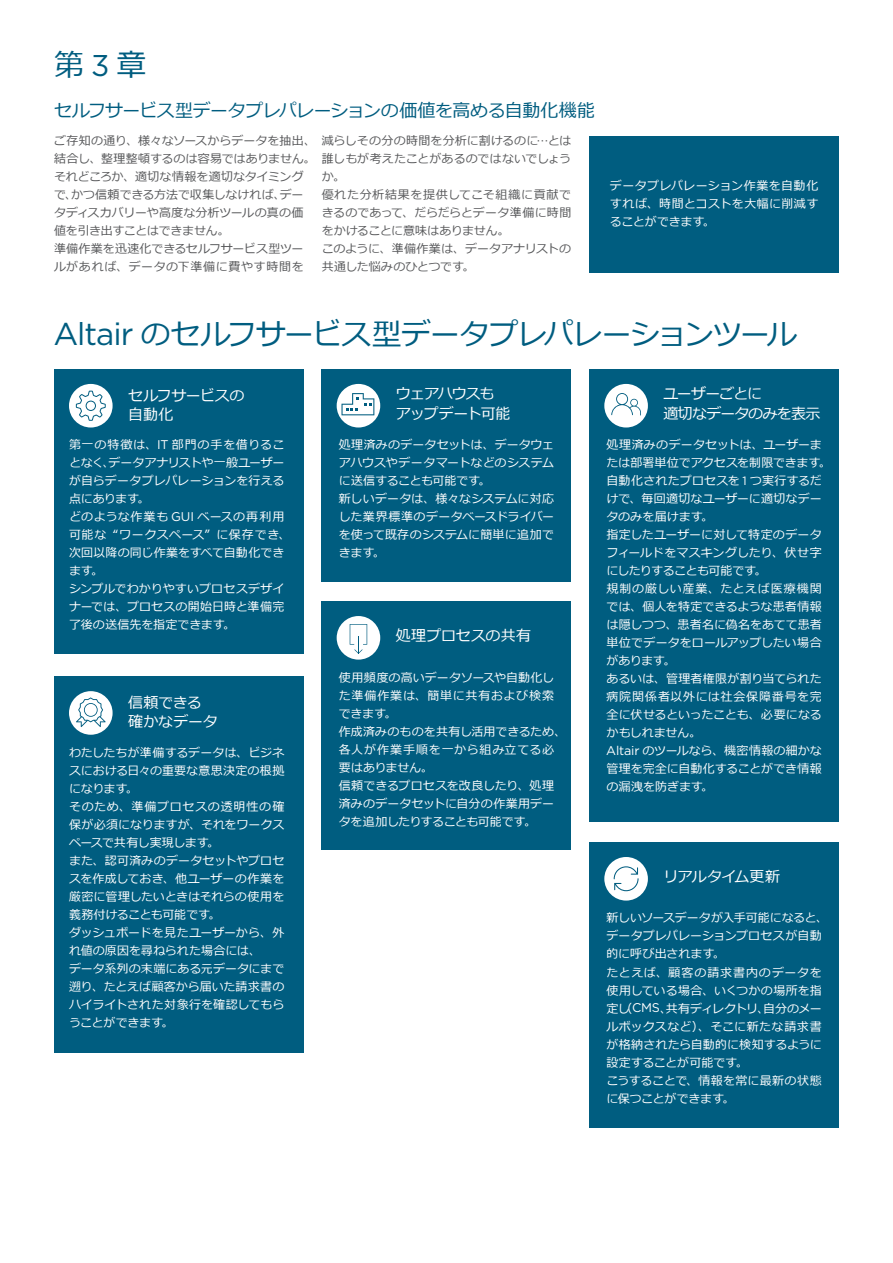
<style>
.page{position:relative;width:893px;height:1263px;background:#fff}
.page>*{position:absolute;margin:0;border:0;box-sizing:border-box;transform-origin:0 0}
.Large_Quote{font:30px "Meiryo";letter-spacing:-.05em;color:#005d80}
.Midium_Quote{font:18px "Meiryo";letter-spacing:-.025em;color:#005d80}
.Header_White_10{font:15px/19.4px "Meiryo";letter-spacing:-.04em;color:#fff}
.Header_White_10-2{font:15px/19.4px "Meiryo";letter-spacing:-.015em;color:#fff}
.Header_White_10-3{font:15px/19.4px "Meiryo";letter-spacing:-.01em;color:#fff}
.Header_White_10-4{font:15px "Meiryo";letter-spacing:.01em;color:#fff}
.body{font:12px/18px "Meiryo";letter-spacing:.005em;color:#fff;text-align:justify}
.body-2{font:12px/18px "Meiryo";color:#57585a;text-align:justify}
.body-3{font:12px/18px "Meiryo";letter-spacing:.025em;color:#57585a}
.s1{font-family:"Gotham"}
.s2{font-family:"Gotham";font-size:31.5px}
.s3{font-family:"Gotham";font-size:12.6px}
</style>
<div class="page">
<div style="left:54px;top:369px;width:250px;height:285px;background:#005d80"></div>
<div style="left:54px;top:676px;width:250px;height:376px;background:#005d80"></div>
<div style="left:322px;top:369px;width:249px;height:212px;background:#005d80"></div>
<div style="left:322px;top:601px;width:249px;height:249px;background:#005d80"></div>
<div style="left:589px;top:842px;width:250px;height:286px;background:#005d80"></div>
<div style="left:589px;top:369px;width:250px;height:452px;background:#005d80"></div>
<div style="left:589px;top:136px;width:250px;height:136px;background:#005d80"></div>
<div style="left:69px;top:384px;width:44px;height:43px;background:#fff;border-radius:50%"></div>
<svg style="left:76px;top:391px;width:30px;height:30px"></svg>
<div style="left:69px;top:691px;width:44px;height:44px;background:#fff;border-radius:50%"></div>
<div style="left:337px;top:384px;width:43px;height:43px;background:#fff;border-radius:50%"></div>
<div style="left:337px;top:616px;width:43px;height:44px;background:#fff;border-radius:50%"></div>
<div style="left:604px;top:857px;width:44px;height:43px;background:#fff;border-radius:50%"></div>
<div style="left:604px;top:384px;width:44px;height:43px;background:#fff;border-radius:50%"></div>
<svg style="left:341px;top:393px;width:33px;height:22px"></svg>
<svg style="left:611px;top:393px;width:30px;height:22px"></svg>
<svg style="left:76px;top:697px;width:30px;height:30px"></svg>
<svg style="left:350px;top:624px;width:17px;height:30px"></svg>
<svg style="left:614px;top:866px;width:25px;height:25px"></svg>
<p class="Large_Quote" style="left:54px;top:44px;width:94px">第<span class="s1">3</span>章</p>
<p class="Midium_Quote" style="left:54px;top:98px;width:543px">セルフサービス型データプレパレーションの価値を高める自動化機能</p>
<p class="body-2" style="left:54px;top:132px;width:263px">ご存知の通り、様々なソースからデータを抽出、結合し、整理整頓するのは容易ではありません。</p>
<p class="body-2" style="left:54px;top:168px;width:251px">それどころか、適切な情報を適切なタイミングで、かつ信頼できる方法で収集しなければ、データディスカバリーや高度な分析ツールの真の価値を引き出すことはできません。</p>
<p class="body-3" style="left:54px;top:240px;width:251px">準備作業を迅速化できるセルフサービス型ツールがあれば、データの下準備に費やす時間を</p>
<p class="body-2" style="left:322px;top:132px;width:251px">減らしその分の時間を分析に割けるのに…とは誰しもが考えたことがあるのではないでしょうか。</p>
<p class="body-2" style="left:322px;top:186px;width:251px">優れた分析結果を提供してこそ組織に貢献できるのであって、だらだらとデータ準備に時間をかけることに意味はありません。</p>
<p class="body-2" style="left:322px;top:240px;width:251px">このように、準備作業は、データアナリストの共通した悩みのひとつです。</p>
<p class="body" style="left:610px;top:177px;width:210px">データプレパレーション作業を自動化すれば、時間とコストを大幅に削減することができます。</p>
<p class="Large_Quote" style="left:53px;top:313px;width:745px"><span class="s2">Altair</span> のセルフサービス型データプレパレーションツール</p>
<p class="Header_White_10-2" style="left:128px;top:386px;width:118px">セルフサービスの自動化</p>
<p class="body" style="left:69px;top:437px;width:217px">第一の特徴は、<span class="s3">IT</span> 部門の手を借りることなく、データアナリストや一般ユーザーが自らデータプレパレーションを行える点にあります。</p>
<p class="body" style="left:69px;top:509px;width:223px;text-align:left">どのような作業も <span class="s3">GUI</span> ベースの再利用可能な “ワークスペース” に保存でき、次回以降の同じ作業をすべて自動化できます。</p>
<p class="body" style="left:69px;top:581px;width:217px">シンプルでわかりやすいプロセスデザイナーでは、プロセスの開始日時と準備完了後の送信先を指定できます。</p>
<p class="Header_White_10-3" style="left:128px;top:694px;width:91px">信頼できる確かなデータ</p>
<p class="body" style="left:69px;top:744px;width:217px">わたしたちが準備するデータは、ビジネスにおける日々の重要な意思決定の根拠になります。</p>
<p class="body" style="left:69px;top:798px;width:217px">そのため、準備プロセスの透明性の確保が必須になりますが、それをワークスペースで共有し実現します。</p>
<p class="body" style="left:69px;top:852px;width:217px">また、認可済みのデータセットやプロセスを作成しておき、他ユーザーの作業を厳密に管理したいときはそれらの使用を義務付けることも可能です。</p>
<p class="body" style="left:69px;top:924px;width:217px">ダッシュボードを見たユーザーから、外れ値の原因を尋ねられた場合には、</p>
<p class="body" style="left:69px;top:960px;width:217px">データ系列の末端にある元データにまで遡り、たとえば顧客から届いた請求書のハイライトされた対象行を確認してもらうことができます。</p>
<p class="Header_White_10" style="left:396px;top:385px;width:116px">ウェアハウスもアップデート可能</p>
<p class="body" style="left:339px;top:437px;width:217px">処理済みのデータセットは、データウェアハウスやデータマートなどのシステムに送信することも可能です。</p>
<p class="body" style="left:339px;top:491px;width:217px">新しいデータは、様々なシステムに対応した業界標準のデータベースドライバーを使って既存のシステムに簡単に追加できます。</p>
<p class="Header_White_10-4" style="left:396px;top:625px;width:137px">処理プロセスの共有</p>
<p class="body" style="left:339px;top:669px;width:217px">使用頻度の高いデータソースや自動化した準備作業は、簡単に共有および検索できます。</p>
<p class="body" style="left:339px;top:723px;width:229px;text-align:left">作成済みのものを共有し活用できるため、各人が作業手順を一から組み立てる必要はありません。</p>
<p class="body" style="left:339px;top:777px;width:217px">信頼できるプロセスを改良したり、処理済みのデータセットに自分の作業用データを追加したりすることも可能です。</p>
<p class="Header_White_10" style="left:664px;top:385px;width:158px">ユーザーごとに<br>適切なデータのみを表示</p>
<p class="body" style="left:606px;top:437px;width:226px">処理済みのデータセットは、ユーザーまたは部署単位でアクセスを制限できます。</p>
<p class="body" style="left:606px;top:473px;width:217px">自動化されたプロセスを <span class="s1">1</span> つ実行するだけで、毎回適切なユーザーに適切なデータのみを届けます。</p>
<p class="body" style="left:606px;top:527px;width:217px">指定したユーザーに対して特定のデータフィールドをマスキングしたり、伏せ字にしたりすることも可能です。</p>
<p class="body" style="left:606px;top:581px;width:217px">規制の厳しい産業、たとえば医療機関では、個人を特定できるような患者情報は隠しつつ、患者名に偽名をあてて患者単位でデータをロールアップしたい場合があります。</p>
<p class="body" style="left:606px;top:671px;width:217px">あるいは、管理者権限が割り当てられた病院関係者以外には社会保障番号を完全に伏せるといったことも、必要になるかもしれません。</p>
<p class="body" style="left:606px;top:743px;width:217px"><span class="s3">Altair</span> のツールなら、機密情報の細かな管理を完全に自動化することができ情報の漏洩を防ぎます。</p>
<p class="Header_White_10" style="left:664px;top:867px;width:118px">リアルタイム更新</p>
<p class="body" style="left:606px;top:910px;width:223px;text-align:left">新しいソースデータが入手可能になると、データプレパレーションプロセスが自動的に呼び出されます。</p>
<p class="body" style="left:606px;top:964px;width:217px">たとえば、顧客の請求書内のデータを使用している場合、いくつかの場所を指定し（<span class="s3">CMS</span>、共有ディレクトリ、自分のメールボックスなど）、そこに新たな請求書が格納されたら自動的に検知するように設定することが可能です。</p>
<p class="body" style="left:606px;top:1072px;width:217px">こうすることで、情報を常に最新の状態に保つことができます。</p>
</div>
